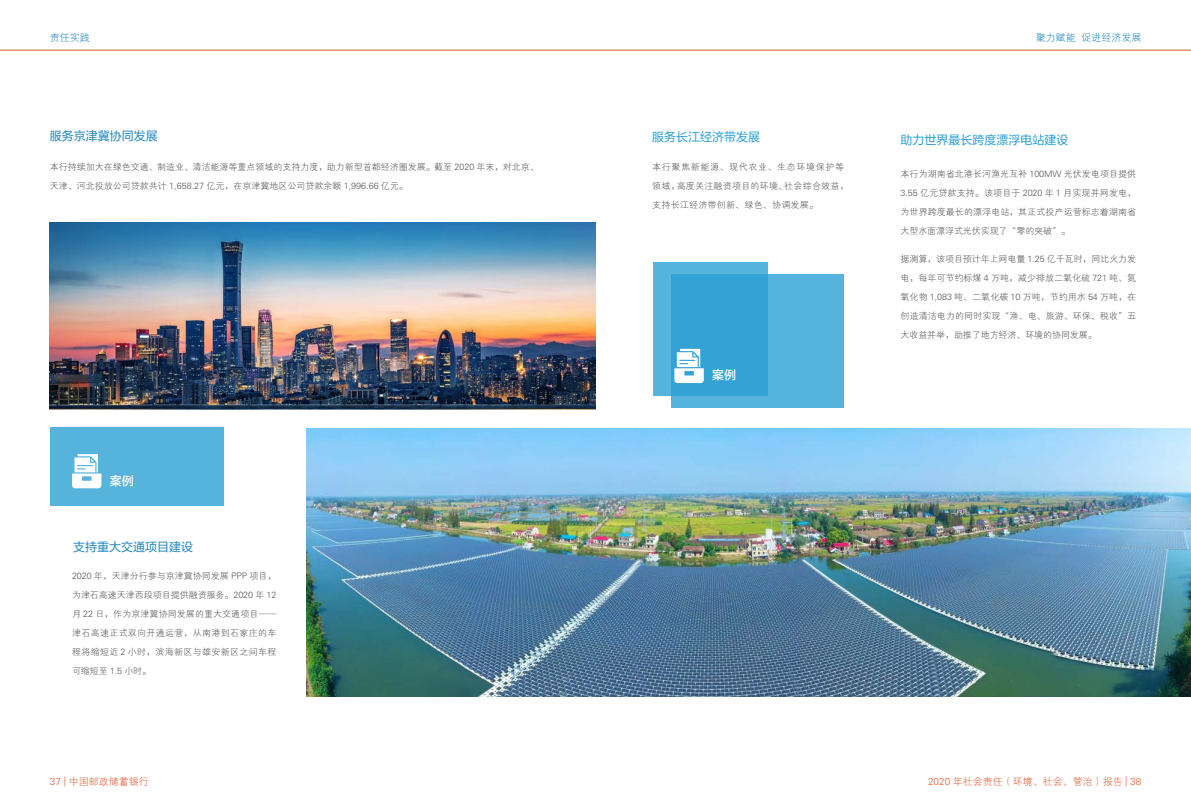
<style>
.page{position:relative;width:1191px;height:808px;background:#fff}
.page>*{position:absolute;margin:0;border:0;box-sizing:border-box;transform-origin:0 0}
.t1{font:12px "FZLTHJW GB1 0";color:#2ba0d4}
.t2{font:12px "FZLTHJW GB1 0";color:#2287bd}
.t3{font:12px "FZLTZHJW GB1 0";color:#fff}
.t4{font:10px "FZXH1 JW GB1 0";color:#df5d32}
.t5{font:10px "FZXH1 JW GB1 0";color:#2287bd}
.t6{font:9px/19px "FZXH1 JW GB1 0";letter-spacing:.005em;color:#595757;text-align:justify}
.t7{font:9px/19px "FZXH1 JW GB1 0";letter-spacing:.025em;color:#595757}
.s1{color:#eb5f31}
</style>
<div class="page">
<hr style="left:0;top:50px;width:1191px;height:1px;background:#cf5b17">
<img style="left:50px;top:222px;width:546px;height:187px">
<div style="left:50px;top:427px;width:174px;height:78px;background:#55b3dc"></div>
<svg style="left:72px;top:454px;width:29px;height:34px"></svg>
<img style="left:306px;top:428px;width:885px;height:268px">
<div style="left:652px;top:262px;width:115px;height:134px;background:#55b3dc"></div>
<svg style="left:671px;top:274px;width:173px;height:134px;background:#44abd8"></svg>
<svg style="left:674px;top:349px;width:30px;height:34px"></svg>
<p class="t5" style="left:50px;top:33px;width:41px">责任实践</p>
<p class="t5" style="left:1035px;top:33px;width:107px">聚力赋能 促进经济发展</p>
<h1 class="t2" style="left:50px;top:129px;width:110px">服务京津冀协同发展</h1>
<p class="t6" style="left:50px;top:157px;width:490px">本行持续加大在绿色交通、制造业、清洁能源等重点领域的支持力度，助力新型首都经济圈发展。截至 2020 年末，对北京、天津、河北投放公司贷款共计 1,658.27 亿元，在京津冀地区公司贷款余额 1,996.66 亿元。</p>
<h1 class="t3" style="left:110px;top:474px;width:26px">案例</h1>
<h1 class="t2" style="left:73px;top:540px;width:121px">支持重大交通项目建设</h1>
<p class="t6" style="left:72px;top:566px;width:206px">2020 年，天津分行参与京津冀协同发展 PPP 项目，为津石高速天津西段项目提供融资服务。2020 年 12月 22 日，作为京津冀协同发展的重大交通项目——津石高速正式双向开通运营，从南港到石家庄的车程将缩短近 2 小时，滨海新区与雄安新区之间车程可缩短至 1.5 小时。</p>
<h1 class="t1" style="left:652px;top:130px;width:109px">服务长江经济带发展</h1>
<h1 class="t1" style="left:900px;top:133px;width:169px">助力世界最长跨度漂浮电站建设</h1>
<p class="t7" style="left:652px;top:157px;width:198px">本行聚焦新能源、现代农业、生态环境保护等领域，高度关注融资项目的环境、社会综合效益，支持长江经济带创新、绿色、协调发展。</p>
<h1 class="t3" style="left:712px;top:369px;width:25px">案例</h1>
<p class="t6" style="left:900px;top:165px;width:237px">本行为湖南省北港长河渔光互补 100MW 光伏发电项目提供3.55 亿元贷款支持。该项目于 2020 年 1 月实现并网发电，为世界跨度最长的漂浮电站，其正式投产运营标志着湖南省大型水面漂浮式光伏实现了“零的突破”。</p>
<p class="t6" style="left:900px;top:250px;width:237px">据测算，该项目预计年上网电量 1.25 亿千瓦时，同比火力发电，每年可节约标煤 4 万吨，减少排放二氧化硫 721 吨、氮氧化物 1,083 吨、二氧化碳 10 万吨，节约用水 54 万吨，在创造清洁电力的同时实现“渔、电、旅游、环保、税收”五大收益并举，助推了地方经济、环境的协同发展。</p>
<p class="t4" style="left:50px;top:776px;width:100px">37 | 中国邮政储蓄银行</p>
<p class="t4" style="left:928px;top:776px;width:215px">2020 年社会责任（环境、社会、管治）报告 | <span class="s1">38</span></p>
</div>
